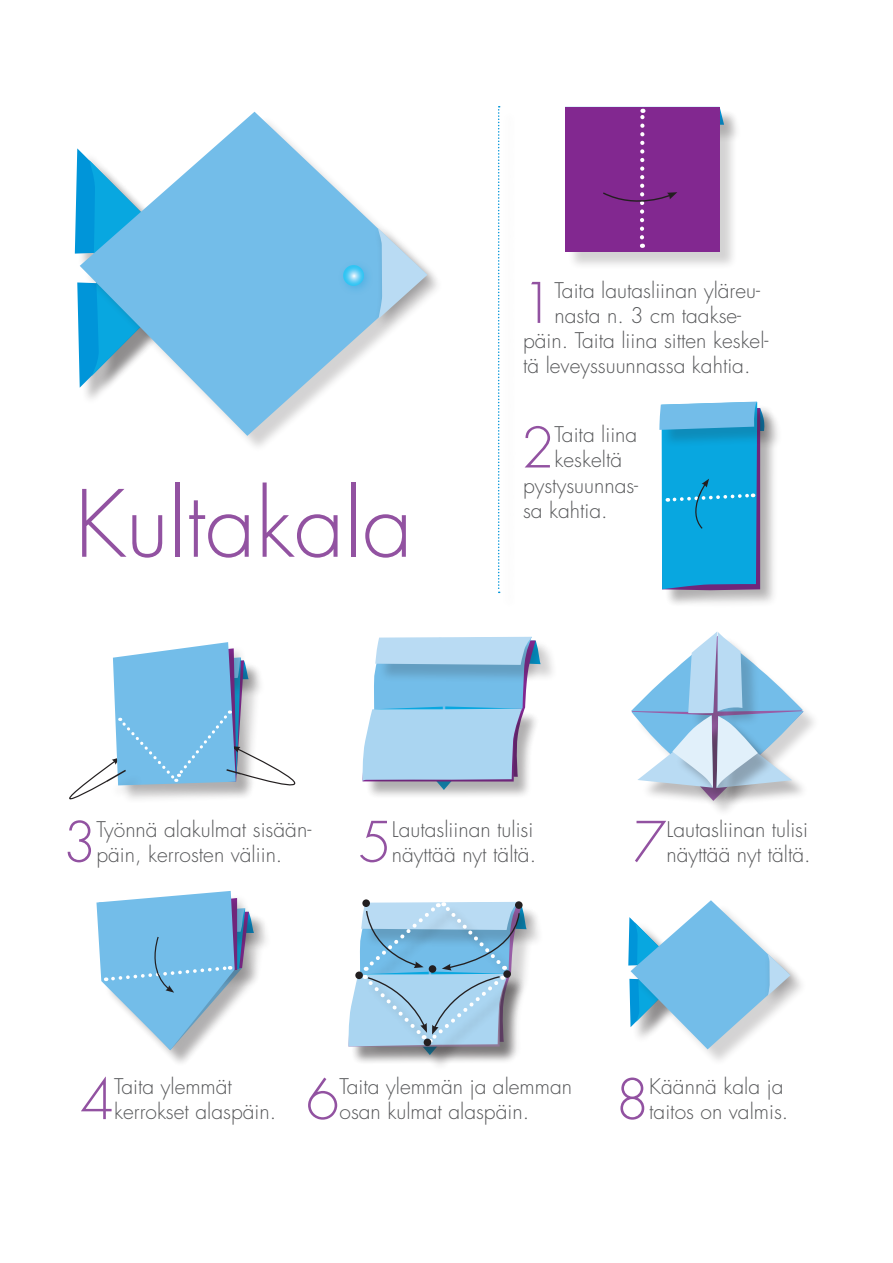
<style>
.page{position:relative;width:893px;height:1263px;background:#fff}
.page>*{position:absolute;margin:0;border:0;box-sizing:border-box;transform-origin:0 0}
.t1{font:300 90px "Futura Std";color:#9252a1}
.anfangi{font:300 54.45px "Futura Std";color:#9252a1}
.anfangi-2{font:300 21px/25.2px "Futura Std";color:#57585a}
</style>
<div class="page">
<div style="left:567px;top:109px;width:171px;height:162px;background:#231f20;opacity:.2"></div>
<div style="left:565px;top:107px;width:155px;height:145px;background:#822890"></div>
<svg style="left:603px;top:108px;width:121px;height:140px"></svg>
<div style="left:664px;top:404px;width:112px;height:203px;background:#231f20;opacity:.2"></div>
<div style="left:662px;top:404px;width:112px;height:44px;background:#231f20;opacity:.2"></div>
<svg style="left:659px;top:401px;width:108px;height:189px;background:#2fa5d7"></svg>
<svg style="left:77px;top:282px;width:3px;height:106px"></svg>
<svg style="left:75px;top:148px;width:5px;height:106px"></svg>
<svg style="left:80px;top:112px;width:313px;height:324px;fill:#73bde9"></svg>
<div style="left:372px;top:223px;width:66px;height:105px;background:#231f20;opacity:.3"></div>
<svg style="left:378px;top:228px;width:49px;height:91px"></svg>
<div style="left:337px;top:259px;width:36px;height:36px;background:#0095d9;opacity:.3"></div>
<svg style="left:343px;top:265px;width:21px;height:21px"></svg>
<svg style="left:498px;top:106px;width:2px;height:487px"></svg>
<div style="left:762px;top:948px;width:40px;height:57px;background:#231f20;opacity:.3"></div>
<svg style="left:628px;top:900px;width:162px;height:149px"></svg>
<div style="left:719px;top:718px;width:91px;height:86px;background:#231f20;opacity:.3"></div>
<div style="left:675px;top:717px;width:56px;height:87px;background:#231f20;opacity:.3"></div>
<div style="left:719px;top:718px;width:56px;height:86px;background:#231f20;opacity:.3"></div>
<svg style="left:631px;top:632px;width:173px;height:169px"></svg>
<div style="left:118px;top:914px;width:147px;height:79px;background:#231f20;opacity:.2"></div>
<div style="left:159px;top:911px;width:104px;height:41px;background:#231f20;opacity:.2"></div>
<div style="left:99px;top:893px;width:154px;height:174px;background:#231f20;opacity:.2"></div>
<svg style="left:96px;top:891px;width:159px;height:159px"></svg>
<div style="left:363px;top:904px;width:172px;height:44px;background:#231f20;opacity:.2"></div>
<div style="left:351px;top:976px;width:175px;height:89px;background:#231f20;opacity:.3"></div>
<div style="left:430px;top:978px;width:91px;height:81px;background:#231f20;opacity:.3"></div>
<svg style="left:348px;top:901px;width:179px;height:154px;background:#a0c4dd"></svg>
<div style="left:429px;top:965px;width:7px;height:8px;background:#231f20;border-radius:50%"></div>
<div style="left:424px;top:1038px;width:7px;height:8px;background:#231f20;border-radius:50%"></div>
<div style="left:355px;top:971px;width:8px;height:8px;background:#231f20;border-radius:50%"></div>
<div style="left:503px;top:970px;width:8px;height:8px;background:#231f20;border-radius:50%"></div>
<div style="left:362px;top:899px;width:8px;height:8px;background:#231f20;border-radius:50%"></div>
<div style="left:515px;top:901px;width:8px;height:8px;background:#231f20;border-radius:50%"></div>
<div style="left:441px;top:640px;width:116px;height:42px;background:#231f20;opacity:.2"></div>
<div style="left:378px;top:639px;width:171px;height:44px;background:#231f20;opacity:.2"></div>
<svg style="left:69px;top:636px;width:472px;height:164px"></svg>
<p class="t1" style="left:75px;top:469px;width:339px">Kultakala</p>
<p class="anfangi" style="left:521px;top:270px;width:35px">1</p>
<p class="anfangi-2" style="left:555px;top:278px;width:207px">Taita lautasliinan yläreu-</p>
<p class="anfangi-2" style="left:555px;top:303px;width:188px">nasta n. 3 cm taakse-</p>
<p class="anfangi-2" style="left:523px;top:328px;width:247px">päin. Taita liina sitten keskel-</p>
<p class="anfangi-2" style="left:523px;top:354px;width:229px">tä leveyssuunnassa kahtia.</p>
<p class="anfangi" style="left:521px;top:415px;width:35px">2</p>
<p class="anfangi-2" style="left:555px;top:423px;width:84px">Taita liina</p>
<p class="anfangi-2" style="left:555px;top:448px;width:69px">keskeltä</p>
<p class="anfangi-2" style="left:523px;top:473px;width:117px">pystysuunnas-</p>
<p class="anfangi-2" style="left:523px;top:498px;width:86px">sa kahtia.</p>
<p class="anfangi" style="left:63px;top:809px;width:35px">3</p>
<p class="anfangi-2" style="left:96px;top:817px;width:216px">Työnnä alakulmat sisään&shy;päin, kerrosten väliin.</p>
<p class="anfangi-2" style="left:392px;top:817px;width:146px">Lautasliinan tulisi näyttää nyt tältä.</p>
<p class="anfangi" style="left:358px;top:809px;width:35px">5</p>
<p class="anfangi" style="left:633px;top:809px;width:35px">7</p>
<p class="anfangi-2" style="left:666px;top:817px;width:143px">Lautasliinan tulisi</p>
<p class="anfangi-2" style="left:666px;top:842px;width:146px">näyttää nyt tältä.</p>
<p class="anfangi-2" style="left:114px;top:1074px;width:164px">Taita ylemmät kerrokset alaspäin.</p>
<p class="anfangi" style="left:80px;top:1066px;width:35px">4</p>
<p class="anfangi" style="left:306px;top:1066px;width:35px">6</p>
<p class="anfangi-2" style="left:340px;top:1074px;width:234px">Taita ylemmän ja alemman osan kulmat alaspäin.</p>
<p class="anfangi" style="left:615px;top:1066px;width:35px">8</p>
<p class="anfangi-2" style="left:649px;top:1074px;width:136px">Käännä kala ja</p>
<p class="anfangi-2" style="left:649px;top:1099px;width:141px">taitos on valmis.</p>
</div>
